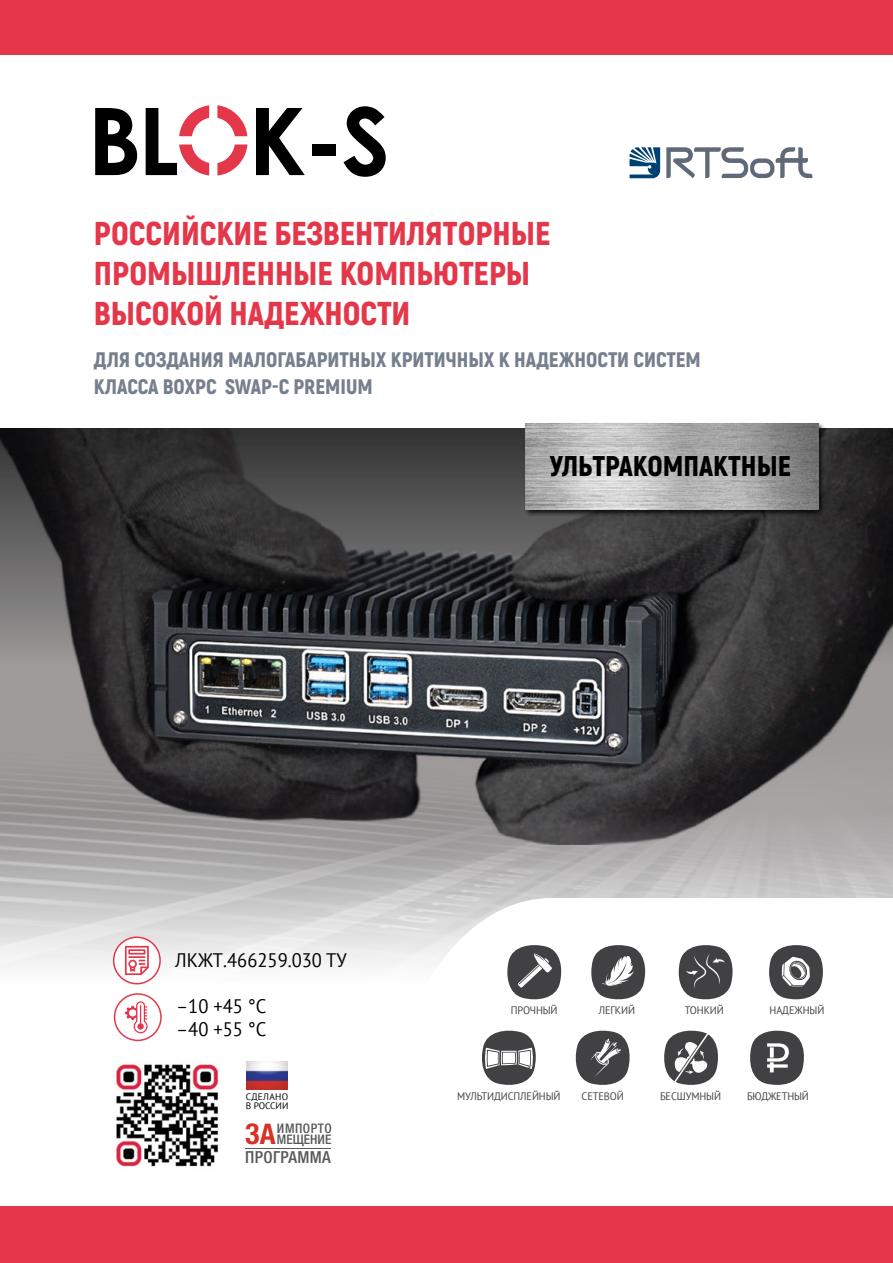
<style>
.page{position:relative;width:893px;height:1263px;background:#fff}
.page>*{position:absolute;margin:0;border:0;box-sizing:border-box;transform-origin:0 0}
.t1{font:700 93.45px "Century Gothic";color:#000}
.t2{font:900 33px/39.6px "Akrobat";color:#e4374a}
.t3{font:900 28.5px "Akrobat";color:#000}
.t4{font:900 21px/27px "Akrobat";color:#767f8d}
.t5{font:19.5px/23.4px "PT Sans";color:#000;scale:.95 1}
.t6{font:500 condensed 16.65px "Helvetica Neue LTW1 G";letter-spacing:.02em;color:#58595b}
.t7{font:500 condensed 13.2px/10.9px "Helvetica Neue LTW1 G";letter-spacing:.015em;color:#58595b;text-align:right}
.t8{font:10.8px "PT Sans";letter-spacing:-.01em;color:#414042;scale:.95 1}
.t9{font:9.3px/8.9px "PT Sans";letter-spacing:.01em;color:#000}
.s1{font-weight:700;font-size:28.5px;color:#d63027}
</style>
<div class="page">
<div style="left:0;top:0;width:893px;height:54px;background:#e4374a"></div>
<div style="left:0;top:1206px;width:893px;height:57px;background:#e4374a"></div>
<svg style="left:630px;top:147px;width:30px;height:31px"></svg>
<svg style="left:666px;top:147px;width:146px;height:31px"></svg>
<svg style="left:179px;top:105px;width:68px;height:71px"></svg>
<img style="left:0;top:429px;width:893px;height:376px">
<svg style="left:0;top:805px;width:893px;height:219px"></svg>
<svg style="left:114px;top:937px;width:46px;height:47px"></svg>
<div style="left:113px;top:936px;width:48px;height:48px;border:2px solid #e4374a;border-radius:50%"></div>
<svg style="left:125px;top:946px;width:24px;height:29px"></svg>
<div style="left:114px;top:993px;width:48px;height:48px;border:2px solid #e4374a;border-radius:50%"></div>
<svg style="left:125px;top:1001px;width:23px;height:32px"></svg>
<img style="left:247px;top:1062px;width:41px;height:27px">
<hr style="left:246px;top:1148px;width:85px;height:1px;background:#58595b">
<img style="left:115px;top:1063px;width:104px;height:104px">
<div style="left:525px;top:422px;width:300px;height:95px;background:#000;opacity:.75"></div>
<img style="left:525px;top:423px;width:293px;height:86px">
<svg style="left:362px;top:898px;width:531px;height:133px"></svg>
<svg style="left:767px;top:945px;width:58px;height:57px"></svg>
<svg style="left:676px;top:945px;width:59px;height:57px"></svg>
<svg style="left:507px;top:945px;width:56px;height:57px"></svg>
<svg style="left:589px;top:945px;width:58px;height:57px"></svg>
<svg style="left:750px;top:1031px;width:54px;height:54px"></svg>
<svg style="left:482px;top:1031px;width:54px;height:54px"></svg>
<svg style="left:664px;top:1031px;width:54px;height:54px"></svg>
<svg style="left:575px;top:1031px;width:55px;height:54px"></svg>
<h1 class="t1" style="left:88px;top:70px;width:304px">BL K-S</h1>
<h2 class="t2" style="left:94px;top:214px;width:458px">РОССИЙСКИЕ БЕЗВЕНТИЛЯТОРНЫЕ<br>ПРОМЫШЛЕННЫЕ КОМПЬЮТЕРЫ<br>ВЫСОКОЙ НАДЕЖНОСТИ</h2>
<p class="t4" style="left:94px;top:346px;width:608px">ДЛЯ СОЗДАНИЯ МАЛОГАБАРИТНЫХ КРИТИЧНЫХ К НАДЕЖНОСТИ СИСТЕМ<br>КЛАССА BOXPC SWAP-C PREMIUM</p>
<h3 class="t3" style="left:550px;top:447px;width:243px">УЛЬТРАКОМПАКТНЫЕ</h3>
<p class="t5" style="left:175px;top:948px;width:182px">ЛКЖТ.466259.030 ТУ</p>
<p class="t5" style="left:176px;top:994px;width:97px">–10 +45 °С –40 +55 °С</p>
<p class="t9" style="left:246px;top:1092px;width:44px">СДЕЛАНО<br>В РОССИИ</p>
<p class="t7" style="left:245px;top:1123px;width:88px"><span class="s1">ЗА</span>ИМПОРТО<br>МЕЩЕНИЕ</p>
<p class="t6" style="left:245px;top:1147px;width:87px">ПРОГРАММА</p>
<p class="t8" style="left:511px;top:1004px;width:51px">ПРОЧНЫЙ</p>
<p class="t8" style="left:599px;top:1004px;width:40px">ЛЕГКИЙ</p>
<p class="t8" style="left:685px;top:1004px;width:43px">ТОНКИЙ</p>
<p class="t8" style="left:770px;top:1004px;width:59px">НАДЕЖНЫЙ</p>
<p class="t8" style="left:457px;top:1089px;width:110px">МУЛЬТИДИСПЛЕЙНЫЙ</p>
<p class="t8" style="left:582px;top:1089px;width:46px">СЕТЕВОЙ</p>
<p class="t8" style="left:660px;top:1089px;width:66px">БЕСШУМНЫЙ</p>
<p class="t8" style="left:747px;top:1089px;width:67px">БЮДЖЕТНЫЙ</p>
</div>
